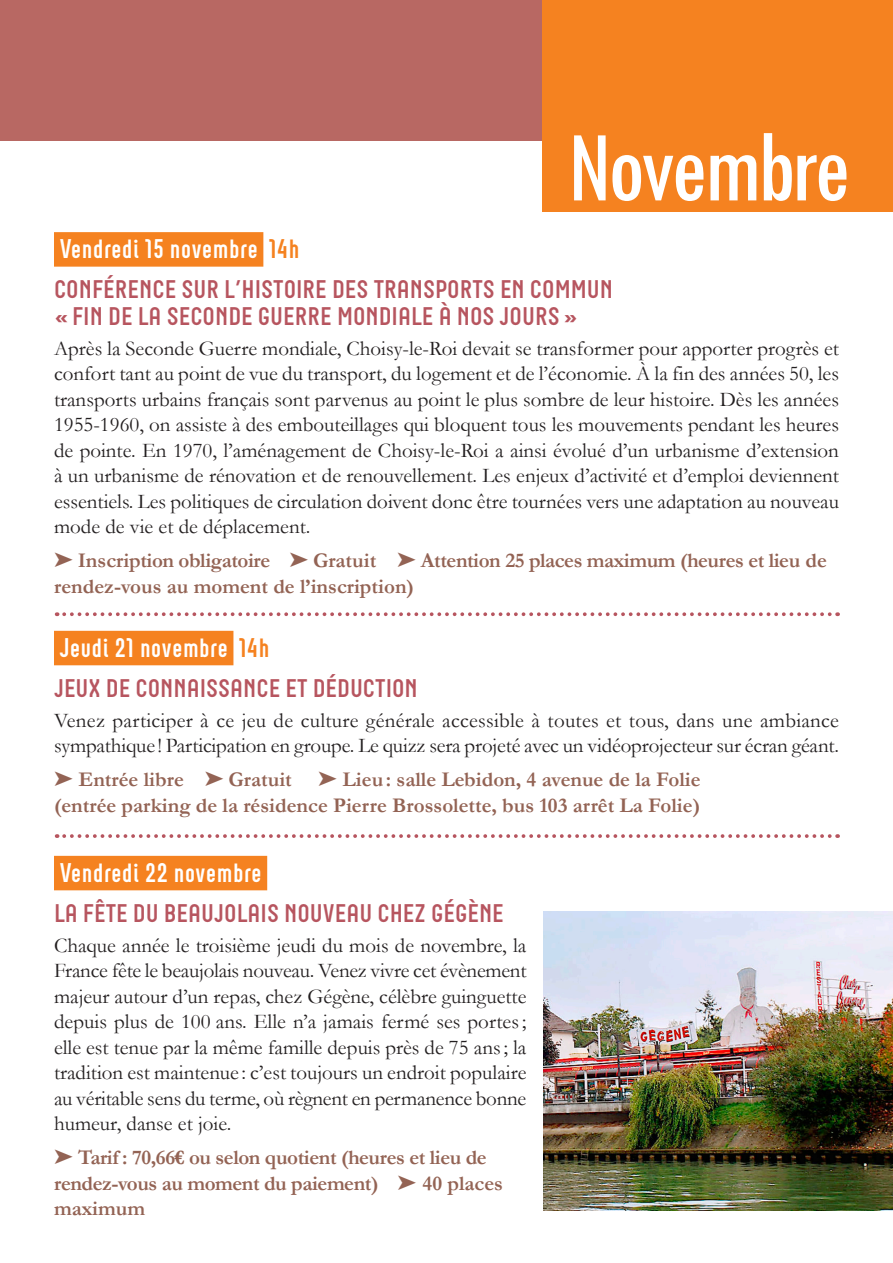
<style>
.page{position:relative;width:893px;height:1263px;background:#fff}
.page>*{position:absolute;margin:0;border:0;box-sizing:border-box;transform-origin:0 0}
.t1{font:condensed 104.55px "Tw Cen";letter-spacing:-.04em;color:#fff}
.DATES_-_2{font:700 27px "Neubau";color:#fff}
.TITRE_-_2{font:700 25.5px/27px "Neubau";color:#b7555f}
.txt_courant{font:21px/25.5px "Garamond";color:#231f20;text-align:justify}
.INFOS_PRATIQUE_-_2{font:700 21px/25.5px "Garamond";letter-spacing:-.02em;color:#936354}
.INFOS_PRATIQUE_-_2-2{font:700 21px/25.5px "Garamond";color:#936354}
.s1{color:#f58220}
</style>
<div class="page">
<div style="left:0;top:0;width:893px;height:140px;background:#b86863"></div>
<div style="left:542px;top:0;width:351px;height:212px;background:#f58220"></div>
<div style="left:54px;top:232px;width:209px;height:35px;background:#f58220"></div>
<svg style="left:64px;top:612px;width:774px;height:4px"></svg>
<div style="left:54px;top:631px;width:179px;height:34px;background:#f58220"></div>
<div style="left:54px;top:856px;width:213px;height:34px;background:#f58220"></div>
<svg style="left:64px;top:834px;width:774px;height:4px"></svg>
<img style="left:543px;top:911px;width:349px;height:300px">
<p class="t1" style="left:568px;top:105px;width:285px">Novembre</p>
<p class="DATES_-_2" style="left:59px;top:234px;width:242px">Vendredi 15 novembre <span class="s1">14h</span></p>
<p class="TITRE_-_2" style="left:54px;top:276px;width:561px">CONFÉRENCE SUR L’HISTOIRE DES TRANSPORTS EN COMMUN «FIN DE LA SECONDE GUERRE MONDIALE À NOS JOURS»</p>
<p class="txt_courant" style="left:54px;top:335px;width:786px">Après la Seconde Guerre mondiale, Choisy-le-Roi devait se transformer pour apporter progrès et confort tant au point de vue du transport, du logement et de l’économie. À la fin des années 50, les transports urbains français sont parvenus au point le plus sombre de leur histoire. Dès les années 1955-1960, on assiste à des embouteillages qui bloquent tous les mouvements pendant les heures de pointe. En 1970, l’aménagement de Choisy-le-Roi a ainsi évolué d’un urbanisme d’extension à un urbanisme de rénovation et de renouvellement. Les enjeux d’activité et d’emploi deviennent essentiels. Les politiques de circulation doivent donc être tournées vers une adaptation au nouveau mode de vie et de déplacement.</p>
<p class="INFOS_PRATIQUE_-_2" style="left:54px;top:548px;width:774px">➤ Inscription obligatoire ➤ Gratuit ➤ Attention 25 places maximum (heures et lieu de rendez-vous au moment de l’inscription)</p>
<p class="DATES_-_2" style="left:59px;top:632px;width:212px">Jeudi 21 novembre <span class="s1">14h</span></p>
<p class="TITRE_-_2" style="left:54px;top:674px;width:365px">JEUX DE CONNAISSANCE ET DÉDUCTION</p>
<p class="txt_courant" style="left:54px;top:707px;width:787px">Venez participer à ce jeu de culture générale accessible à toutes et tous, dans une ambiance sympathique ! Participation en groupe. Le quizz sera projeté avec un vidéoprojecteur sur écran géant.</p>
<p class="INFOS_PRATIQUE_-_2-2" style="left:54px;top:767px;width:648px">➤ Entrée libre ➤ Gratuit ➤ Lieu: salle Lebidon, 4 avenue de la Folie (entrée parking de la résidence Pierre Brossolette, bus 103 arrêt La Folie)</p>
<p class="DATES_-_2" style="left:59px;top:857px;width:204px">Vendredi 22 novembre</p>
<p class="TITRE_-_2" style="left:54px;top:899px;width:451px">LA FÊTE DU BEAUJOLAIS NOUVEAU CHEZ GÉGÈNE</p>
<p class="txt_courant" style="left:54px;top:932px;width:474px">Chaque année le troisième jeudi du mois de novembre, la France fête le beaujolais nouveau. Venez vivre cet évènement majeur autour d’un repas, chez Gégène, célèbre guinguette depuis plus de 100 ans. Elle n’a jamais fermé ses portes; elle est tenue par la même famille depuis près de 75 ans; la tradition est maintenue : c’est toujours un endroit populaire au véritable sens du terme, où règnent en permanence bonne humeur, danse et joie.</p>
<p class="INFOS_PRATIQUE_-_2" style="left:54px;top:1145px;width:450px">➤ Tarif : 70,66€ ou selon quotient (heures et lieu de rendez-vous au moment du paiement) ➤ 40 places maximum</p>
</div>
